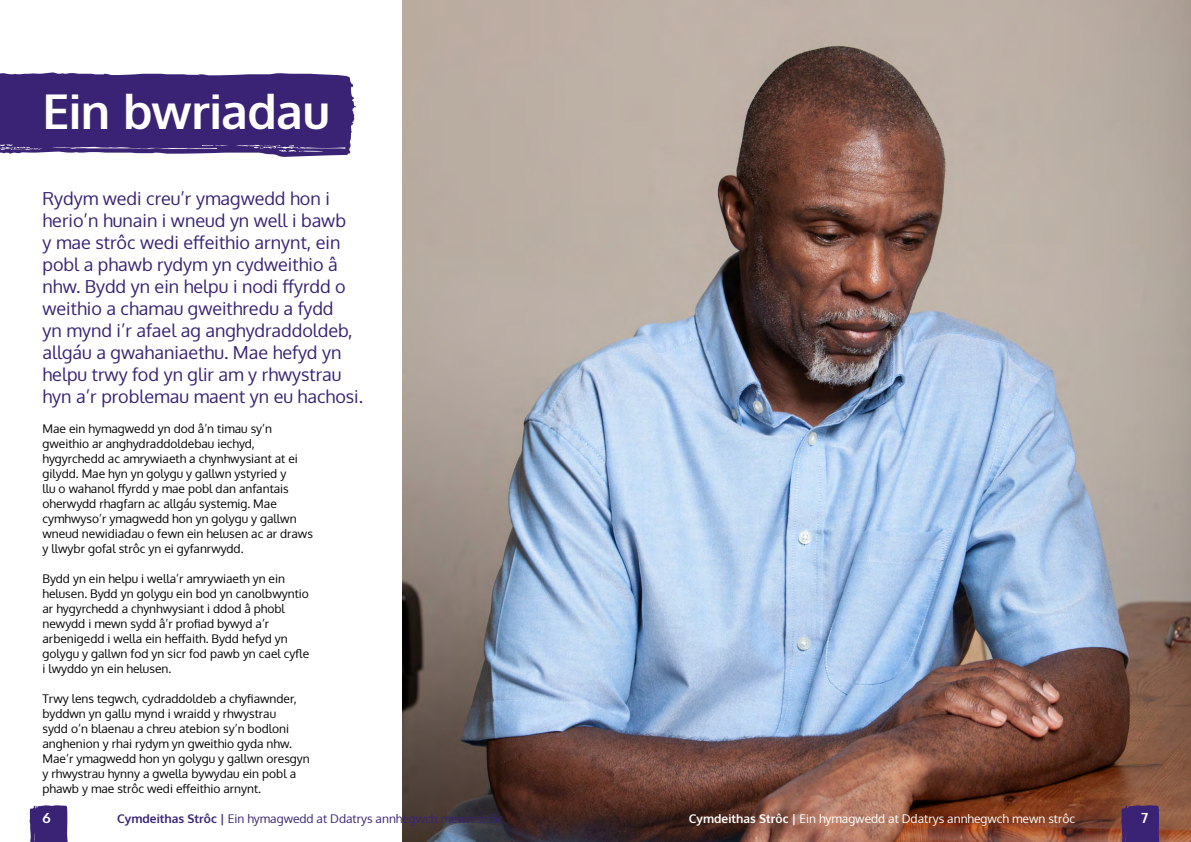
<style>
.page{position:relative;width:1191px;height:842px;background:#fff}
.page>*{position:absolute;margin:0;border:0;box-sizing:border-box;transform-origin:0 0}
.t1{font:700 48px "Oxygen";letter-spacing:-.01em;color:#fff}
.t2{font:18px/22px "Oxygen";color:#3a2274}
.t3{font:700 14px "Oxygen";color:#fff}
.t4{font:12px/15px "Oxygen";color:#000}
.t5{font:12px "Oxygen";color:#3a2274}
.t6{font:12px "Oxygen";color:#fff}
.s1{font-weight:700}
</style>
<div class="page">
<img style="left:403px;top:0;width:788px;height:842px">
<svg style="left:0;top:72px;width:356px;height:85px;background:#4b3580"></svg>
<svg style="left:30px;top:805px;width:38px;height:37px"></svg>
<svg style="left:1121px;top:805px;width:38px;height:37px"></svg>
<h1 class="t1" style="left:43px;top:82px;width:289px">Ein bwriadau</h1>
<p class="t2" style="left:43px;top:187px;width:322px">Rydym wedi creu’r ymagwedd hon i herio’n hunain i wneud yn well i bawb<br>y mae strôc wedi effeithio arnynt, ein pobl a phawb rydym yn cydweithio â nhw. Bydd yn ein helpu i nodi ffyrdd o weithio a chamau gweithredu a fydd<br>yn mynd i’r afael ag anghydraddoldeb, allgáu a gwahaniaethu. Mae hefyd yn helpu trwy fod yn glir am y rhwystrau hyn a’r problemau maent yn eu hachosi.</p>
<p class="t4" style="left:43px;top:421px;width:272px">Mae ein hymagwedd yn dod â’n timau sy’n gweithio ar anghydraddoldebau iechyd, hygyrchedd ac amrywiaeth a chynhwysiant at ei gilydd. Mae hyn yn golygu y gallwn ystyried y<br>llu o wahanol ffyrdd y mae pobl dan anfantais oherwydd rhagfarn ac allgáu systemig. Mae cymhwyso’r ymagwedd hon yn golygu y gallwn wneud newidiadau o fewn ein helusen ac ar draws y llwybr gofal strôc yn ei gyfanrwydd.</p>
<p class="t4" style="left:43px;top:571px;width:268px">Bydd yn ein helpu i wella’r amrywiaeth yn ein helusen. Bydd yn golygu ein bod yn canolbwyntio ar hygyrchedd a chynhwysiant i ddod â phobl newydd i mewn sydd â’r profiad bywyd a’r arbenigedd i wella ein heffaith. Bydd hefyd yn golygu y gallwn fod yn sicr fod pawb yn cael cyfle i lwyddo yn ein helusen.</p>
<p class="t4" style="left:43px;top:691px;width:269px">Trwy lens tegwch, cydraddoldeb a chyfiawnder, byddwn yn gallu mynd i wraidd y rhwystrau<br>sydd o’n blaenau a chreu atebion sy’n bodloni anghenion y rhai rydym yn gweithio gyda nhw.<br>Mae’r ymagwedd hon yn golygu y gallwn oresgyn y rhwystrau hynny a gwella bywydau ein pobl a phawb y mae strôc wedi effeithio arnynt.</p>
<p class="t3" style="left:43px;top:809px;width:10px">6</p>
<p class="t5" style="left:117px;top:810px;width:388px"><span class="s1">Cymdeithas Strôc |</span> Ein hymagwedd at Ddatrys annhegwch mewn strôc</p>
<p class="t6" style="left:689px;top:810px;width:388px"><span class="s1">Cymdeithas Strôc |</span> Ein hymagwedd at Ddatrys annhegwch mewn strôc</p>
<p class="t3" style="left:1141px;top:809px;width:9px">7</p>
</div>
